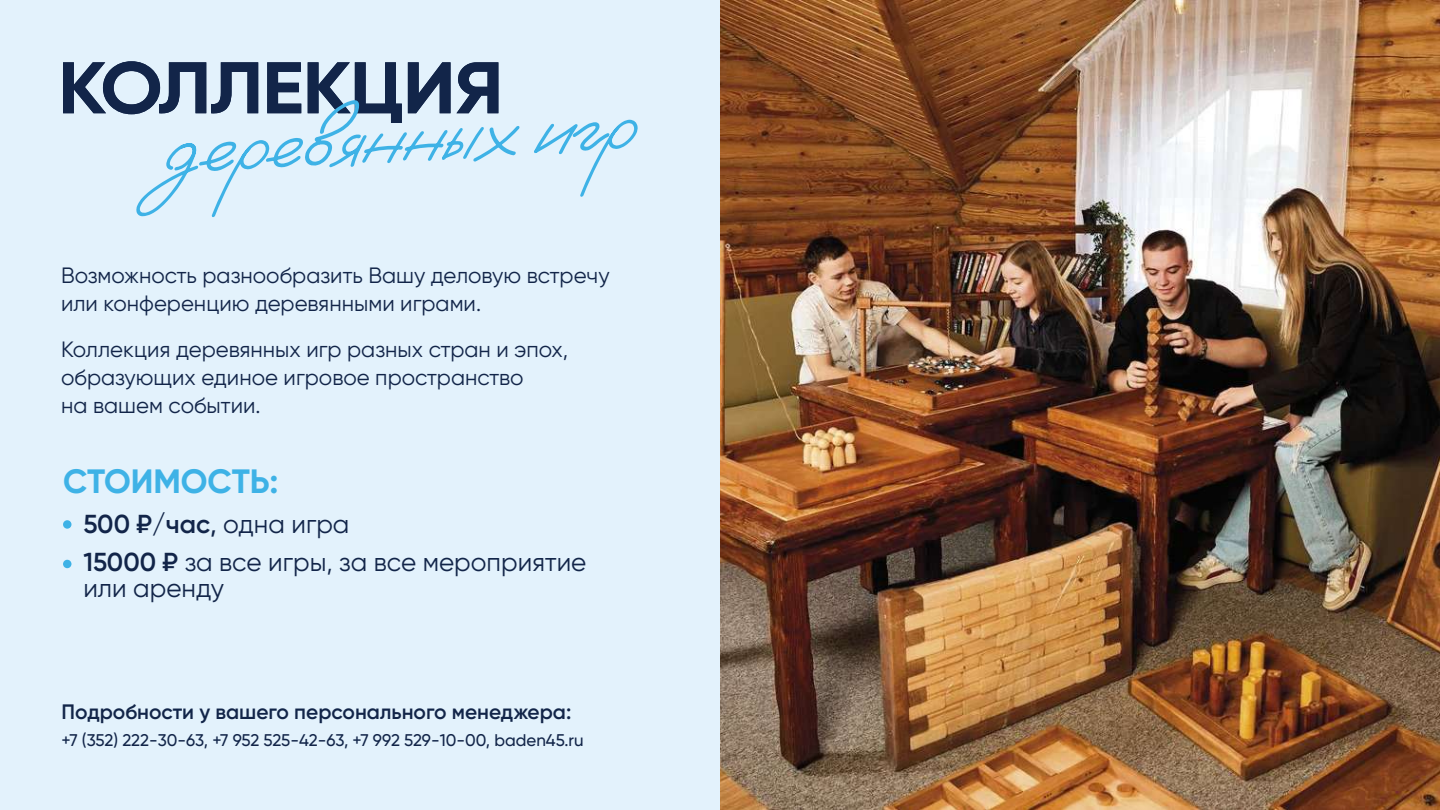
<style>
.page{position:relative;width:1440px;height:810px;background:#fff}
.page>*{position:absolute;margin:0;border:0;box-sizing:border-box;transform-origin:0 0}
.t1{font:italic 139.2px "Vasek";color:#3eb2e6}
.t2{font:700 72.75px "Gilroy";letter-spacing:-.015em;color:#122549;scale:1.08 1}
.t3{font:700 33.67px "Gilroy";color:#3eb2e6}
.t4{font:26.03px/38.2px "Gilroy";color:#122549}
.t5{font:22.12px/27.8px "Gilroy";color:#122549}
.t6{font:600 20.85px "Gilroy";color:#122549}
.t7{font:500 16.88px "Gilroy";color:#122549}
.s1{font-weight:600}
.s2{font-weight:500}
</style>
<div class="page">
<div style="left:0;top:0;width:720px;height:810px;background:#e3f2fc"></div>
<img style="left:720px;top:0;width:720px;height:810px">
<div style="left:63px;top:520px;width:8px;height:9px;background:#3eb2e6;border-radius:50%"></div>
<div style="left:63px;top:560px;width:8px;height:8px;background:#3eb2e6;border-radius:50%"></div>
<h2 class="t2" style="left:58px;top:42px;width:414px">КОЛЛЕКЦИЯ</h2>
<h1 class="t1" style="left:146px;top:80px;width:476px;rotate:-3deg">деревянныхигр</h1>
<p class="t5" style="left:61px;top:261px;width:550px">Возможность разнообразить Вашу деловую встречу или конференцию деревянными играми.</p>
<p class="t5" style="left:61px;top:336px;width:508px">Коллекция деревянных игр разных стран и эпох, образующих единое игровое пространство<br>на вашем событии.</p>
<h3 class="t3" style="left:63px;top:460px;width:217px">СТОИМОСТЬ:</h3>
<p class="t4" style="left:83px;top:505px;width:505px"><span class="s1">500 ₽/час</span><span class="s2">,</span> одна игра<br><span class="s1">15000 ₽</span> за все игры, за все мероприятие</p>
<p class="t4" style="left:83px;top:569px;width:142px">или аренду</p>
<p class="t6" style="left:62px;top:698px;width:511px">Подробности у вашего персонального менеджера:</p>
<p class="t7" style="left:62px;top:730px;width:524px">+7 (352) 222-30-63, +7 952 525-42-63, +7 992 529-10-00, baden45.ru</p>
</div>
